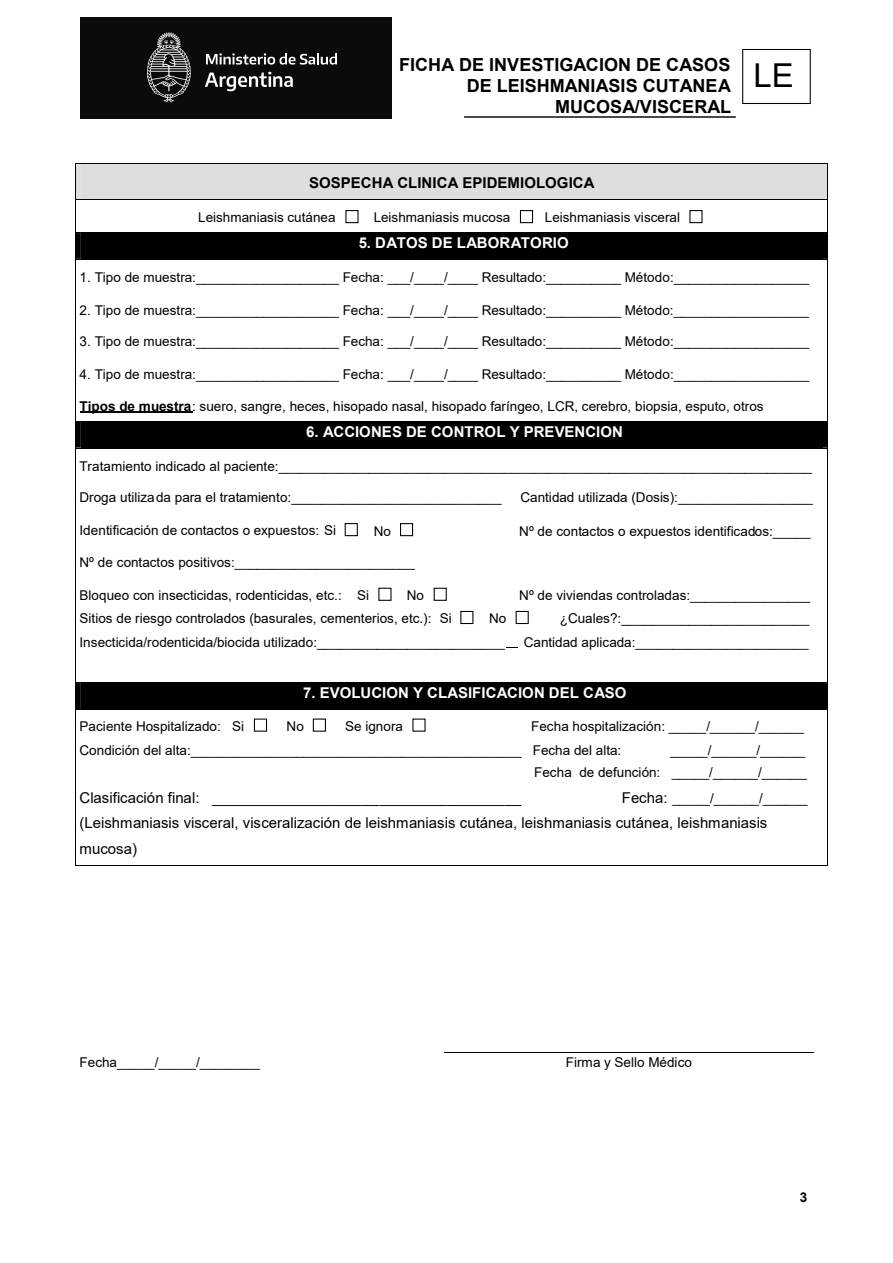
<style>
.page{position:relative;width:893px;height:1263px;background:#fff}
.page>*{position:absolute;margin:0;border:0;box-sizing:border-box;transform-origin:0 0}
.t1{font:33px "Arial";color:#000}
.t2{font:700 18px/21px "Arial";color:#000;text-align:right}
.t3{font:15px/25.5px "Arial";color:#000}
.t4{font:700 15px "Arial";color:#fff}
.t5{font:700 15px "Arial";letter-spacing:.005em;color:#000}
.t6{font:13.5px/24px "Arial";letter-spacing:.005em;color:#000}
.t7{font:700 13.5px "Arial";color:#000}
.s1{font-weight:700}
.s2{font-size:15px}
</style>
<div class="page">
<div style="left:742px;top:49px;width:68px;height:55px;border:1px solid #000"></div>
<hr style="left:464px;top:116px;width:271px;height:2px;background:#000">
<hr style="left:444px;top:1052px;width:369px;height:1px;background:#000">
<div style="left:345px;top:210px;width:13px;height:13px;border:1px solid #000"></div>
<div style="left:520px;top:210px;width:13px;height:13px;border:1px solid #000"></div>
<div style="left:689px;top:210px;width:13px;height:13px;border:1px solid #000"></div>
<div style="left:75px;top:164px;width:753px;height:36px;background:#dedede"></div>
<hr style="left:75px;top:200px;width:1px;height:32px;background:#000">
<hr style="left:827px;top:200px;width:1px;height:32px;background:#000">
<hr style="left:81px;top:411px;width:112px;height:2px;background:#000">
<div style="left:75px;top:232px;width:753px;height:28px;background:#000"></div>
<hr style="left:75px;top:260px;width:1px;height:161px;background:#000">
<hr style="left:827px;top:260px;width:1px;height:161px;background:#000">
<div style="left:345px;top:523px;width:13px;height:13px;border:1px solid #000"></div>
<div style="left:400px;top:523px;width:13px;height:13px;border:1px solid #000"></div>
<div style="left:378px;top:588px;width:13px;height:13px;border:1px solid #000"></div>
<div style="left:433px;top:588px;width:14px;height:13px;border:1px solid #000"></div>
<div style="left:460px;top:611px;width:13px;height:13px;border:1px solid #000"></div>
<div style="left:515px;top:611px;width:13px;height:13px;border:1px solid #000"></div>
<div style="left:75px;top:421px;width:753px;height:28px;background:#000"></div>
<hr style="left:75px;top:448px;width:1px;height:234px;background:#000">
<hr style="left:827px;top:448px;width:1px;height:234px;background:#000">
<div style="left:254px;top:719px;width:13px;height:13px;border:1px solid #000"></div>
<div style="left:313px;top:719px;width:13px;height:13px;border:1px solid #000"></div>
<div style="left:75px;top:682px;width:753px;height:28px;background:#000"></div>
<hr style="left:75px;top:710px;width:1px;height:155px;background:#000">
<hr style="left:76px;top:865px;width:751px;height:1px;background:#000">
<hr style="left:827px;top:710px;width:1px;height:155px;background:#000">
<div style="left:80px;top:17px;width:311px;height:102px;background:#0b090c"></div>
<svg style="left:147px;top:32px;width:44px;height:70px"></svg>
<svg style="left:205px;top:72px;width:88px;height:19px"></svg>
<svg style="left:206px;top:53px;width:131px;height:12px"></svg>
<h2 class="t2" style="left:399px;top:55px;width:333px">FICHA DE INVESTIGACION DE CASOS<br>DE LEISHMANIASIS CUTANEA<br>MUCOSA/VISCERAL</h2>
<h1 class="t1" style="left:753px;top:63px;width:42px">LE</h1>
<p class="t5" style="left:309px;top:177px;width:287px">SOSPECHA CLINICA EPIDEMIOLOGICA</p>
<p class="t6" style="left:198px;top:207px;width:139px">Leishmaniasis cutánea</p>
<p class="t6" style="left:374px;top:207px;width:138px">Leishmaniasis mucosa</p>
<p class="t6" style="left:544px;top:207px;width:137px">Leishmaniasis visceral</p>
<p class="t4" style="left:358px;top:237px;width:211px">5. DATOS DE LABORATORIO</p>
<p class="t6" style="left:80px;top:267px;width:731px">1. Tipo de muestra:___________________ Fecha: ___/____/____ Resultado:__________ Método:__________________</p>
<p class="t6" style="left:80px;top:299px;width:731px">2. Tipo de muestra:___________________ Fecha: ___/____/____ Resultado:__________ Método:__________________</p>
<p class="t6" style="left:80px;top:331px;width:731px">3. Tipo de muestra:___________________ Fecha: ___/____/____ Resultado:__________ Método:__________________</p>
<p class="t6" style="left:80px;top:364px;width:731px">4. Tipo de muestra:___________________ Fecha: ___/____/____ Resultado:__________ Método:__________________</p>
<p class="t6" style="left:80px;top:396px;width:685px"><span class="s1">Tipos de muestra</span>: suero, sangre, heces, hisopado nasal, hisopado faríngeo, LCR, cerebro, biopsia, esputo, otros</p>
<p class="t4" style="left:306px;top:426px;width:318px">6. ACCIONES DE CONTROL Y PREVENCION</p>
<p class="t6" style="left:80px;top:456px;width:734px">Tratamiento indicado al paciente:_______________________________________________________________________</p>
<p class="t6" style="left:80px;top:487px;width:423px">Droga utilizada para el tratamiento:____________________________</p>
<p class="t6" style="left:520px;top:487px;width:294px">Cantidad utilizada (Dosis):__________________</p>
<p class="t6" style="left:80px;top:520px;width:258px">Identificación de contactos o expuestos: Si</p>
<p class="t6" style="left:374px;top:520px;width:19px">No</p>
<p class="t6" style="left:519px;top:520px;width:293px">Nº de contactos o expuestos identificados:_____</p>
<p class="t6" style="left:79px;top:551px;width:337px">Nº de contactos positivos:________________________</p>
<p class="t6" style="left:79px;top:584px;width:291px">Bloqueo con insecticidas, rodenticidas, etc.: Si</p>
<p class="t6" style="left:406px;top:585px;width:19px">No</p>
<p class="t6" style="left:519px;top:585px;width:293px">Nº de viviendas controladas:________________</p>
<p class="t6" style="left:79px;top:607px;width:373px">Sitios de riesgo controlados (basurales, cementerios, etc.): Si</p>
<p class="t6" style="left:489px;top:607px;width:19px">No</p>
<p class="t6" style="left:560px;top:607px;width:251px">¿Cuales?:_________________________</p>
<p class="t6" style="left:79px;top:631px;width:427px">Insecticida/rodenticida/biocida utilizado:_________________________</p>
<p class="t6" style="left:524px;top:631px;width:286px">Cantidad aplicada:_______________________</p>
<p class="t4" style="left:303px;top:687px;width:324px">7. EVOLUCION Y CLASIFICACION DEL CASO</p>
<p class="t6" style="left:80px;top:715px;width:166px">Paciente Hospitalizado: Si</p>
<p class="t6" style="left:286px;top:715px;width:19px">No</p>
<p class="t6" style="left:345px;top:715px;width:59px">Se ignora</p>
<p class="t6" style="left:80px;top:715px;width:726px;text-indent:451px">Fecha hospitalización: _____/______/______<br>Condición del alta:____________________________________________ Fecha del alta:</p>
<p class="t6" style="left:534px;top:740px;width:274px;line-height:22.5px;text-align:right">_____/______/______<br>Fecha de defunción: _____/______/______</p>
<p class="t3" style="left:80px;top:786px;width:443px">Clasificación final: _____________________________________</p>
<p class="t6" style="left:622px;top:787px;width:187px"><span class="s2">Fecha:</span> _____/______/______</p>
<p class="t3" style="left:80px;top:811px;width:689px">(Leishmaniasis visceral, visceralización de leishmaniasis cutánea, leishmaniasis cutánea, leishmaniasis mucosa)</p>
<p class="t6" style="left:80px;top:1051px;width:182px">Fecha_____/_____/________</p>
<p class="t6" style="left:566px;top:1051px;width:128px">Firma y Sello Médico</p>
<p class="t7" style="left:800px;top:1192px;width:9px">3</p>
</div>
